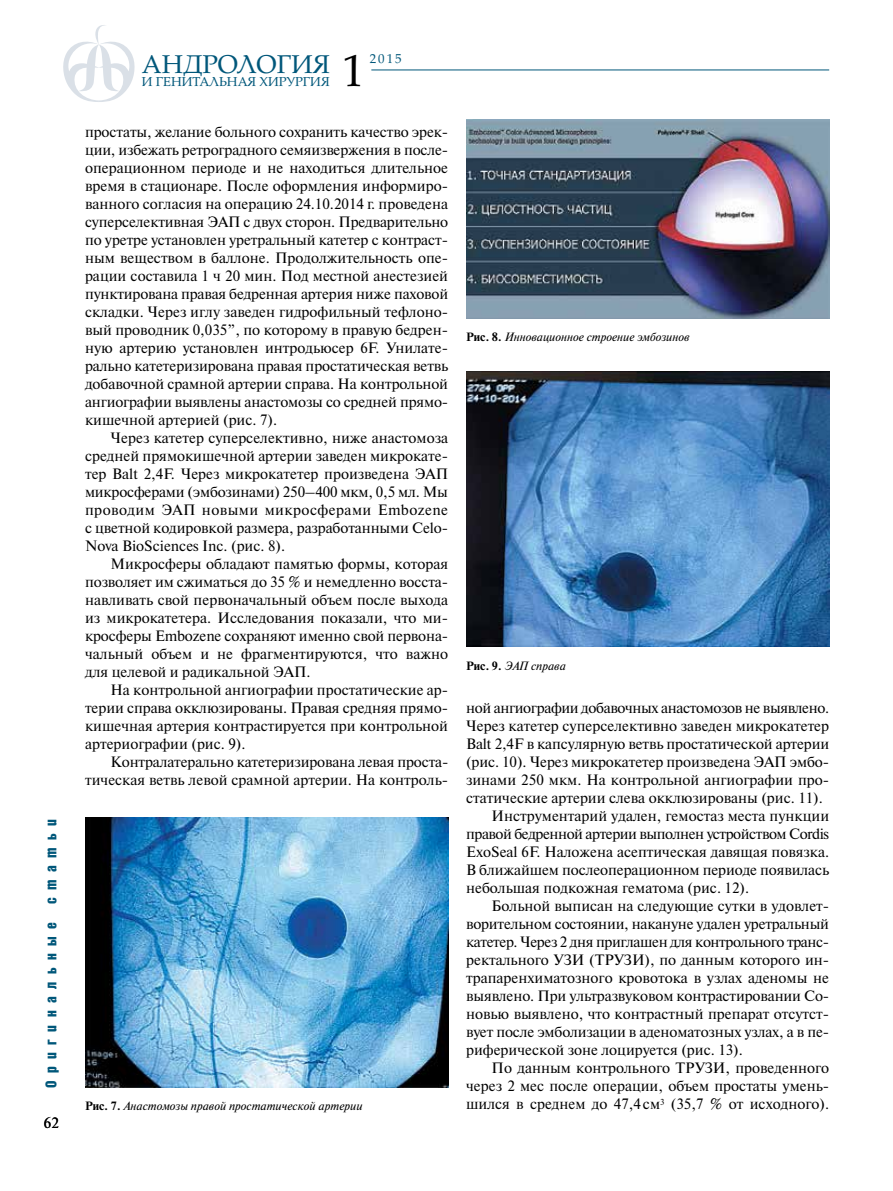
<style>
.page{position:relative;width:893px;height:1191px;background:#fff}
.page>*{position:absolute;margin:0;border:0;box-sizing:border-box;transform-origin:0 0}
.t1{font:45.45px "AG Palatial";color:#000}
.t2{font:25.65px "AG Palatial";color:#00577a}
.t3{font:15px/18px "Newton C";color:#000}
.t4{font:15px "Newton C";letter-spacing:-.025em;color:#000}
.t5{font:15px "Newton C";letter-spacing:-.03em;color:#000}
.t6{font:15px "Bastion Kontrast Alt C";letter-spacing:.5em;color:#00577a}
.t7{font:12.9px "AG Palatial";color:#00577a}
.t8{font:italic 12px "Newton C";color:#000}
.s1{font-weight:700;font-style:normal}
</style>
<div class="page">
<svg style="left:63px;top:25px;width:72px;height:77px"></svg>
<hr style="left:371px;top:70px;width:458px;height:1px;background:#00577a">
<img style="left:85px;top:817px;width:363px;height:270px">
<img style="left:466px;top:119px;width:363px;height:199px">
<img style="left:466px;top:372px;width:363px;height:274px">
<p class="t6" style="left:44px;top:1088px;width:271px;rotate:-90deg">Оригинальные статьи</p>
<p class="t3" style="left:44px;top:1114px;width:17px">62</p>
<h2 class="t2" style="left:142px;top:49px;width:190px">АНДРОЛОГИЯ</h2>
<p class="t7" style="left:142px;top:74px;width:189px">И ГЕНИТАЛЬНАЯ ХИРУРГИЯ</p>
<h1 class="t1" style="left:342px;top:44px;width:24px">1</h1>
<p class="t7" style="left:370px;top:51px;width:33px">2015</p>
<p class="t3" style="left:85px;top:123px;width:365px">простаты, желание больного сохранить качество эрек&shy;ции, избежать ретроградного семяизвержения в после&shy;операционном периоде и не находиться длительное время в стационаре. После оформления информиро&shy;ванного согласия на операцию 24.10.2014 г. проведена суперселективная ЭАП с двух сторон. Предварительно по уретре установлен уретральный катетер с контраст&shy;ным веществом в баллоне. Продолжительность опе&shy;рации составила 1 ч 20 мин. Под местной анестезией пунктирована правая бедренная артерия ниже паховой складки. Через иглу заведен гидрофильный тефлоно&shy;вый проводник 0,035”, по которому в правую бедрен&shy;ную артерию установлен интродьюсер 6F. Унилате&shy;рально катетеризирована правая простатическая ветвь добавочной срамной артерии справа. На контрольной ангиографии выявлены анастомозы со средней прямо&shy;кишечной артерией (рис. 7).</p>
<p class="t3" style="left:85px;top:429px;width:365px;text-indent:26px">Через катетер суперселективно, ниже анастомоза средней прямокишечной артерии заведен микрокате&shy;тер Balt 2,4F. Через микрокатетер произведена ЭАП микросферами (эмбозинами) 250–400 мкм, 0,5 мл. Мы проводим ЭАП новыми микросферами Embozene с цветной кодировкой размера, разработанными Celo-Nova BioSciences Inc. (рис. 8).</p>
<p class="t3" style="left:85px;top:555px;width:365px;text-align:justify;text-indent:26px">Микросферы обладают памятью формы, которая позволяет им сжиматься до 35 % и немедленно восста&shy;навливать свой первоначальный объем после выхода из микрокатетера. Исследования показали, что ми&shy;кросферы Embozene сохраняют именно свой первона&shy;чальный объем и не фрагментируются, что важно для целевой и радикальной ЭАП.</p>
<p class="t3" style="left:85px;top:681px;width:365px;text-align:justify;text-indent:26px">На контрольной ангиографии простатические ар&shy;терии справа окклюзированы. Правая средняя прямо&shy;кишечная артерия контрастируется при контрольной артериографии (рис. 9).</p>
<p class="t3" style="left:85px;top:753px;width:365px;text-align:right">Контралатерально катетеризирована левая проста&shy;тическая ветвь левой срамной артерии. На контроль-</p>
<p class="t8" style="left:85px;top:1099px;width:279px"><span class="s1">Рис. 7.</span> Анастомозы правой простатической артерии</p>
<p class="t8" style="left:466px;top:331px;width:225px"><span class="s1">Рис. 8.</span> Инновационное строение эмбозинов</p>
<p class="t8" style="left:466px;top:659px;width:101px"><span class="s1">Рис. 9.</span> ЭАП справа</p>
<p class="t4" style="left:466px;top:700px;width:365px">ной ангиографии добавочных анастомозов не выявлено.</p>
<p class="t3" style="left:466px;top:717px;width:365px">Через катетер суперселективно заведен микрокатетер</p>
<p class="t3" style="left:466px;top:735px;width:365px">Balt 2,4F в капсулярную ветвь простатической артерии</p>
<p class="t3" style="left:466px;top:753px;width:364px">(рис. 10). Через микрокатетер произведена ЭАП эмбо-</p>
<p class="t3" style="left:466px;top:771px;width:365px">зинами 250 мкм. На контрольной ангиографии про-</p>
<p class="t3" style="left:466px;top:789px;width:358px">статические артерии слева окклюзированы (рис. 11).</p>
<p class="t3" style="left:492px;top:807px;width:339px">Инструментарий удален, гемостаз места пункции</p>
<p class="t5" style="left:466px;top:826px;width:364px">правой бедренной артерии выполнен устройством Cordis</p>
<p class="t3" style="left:466px;top:843px;width:365px">ExoSeal 6F. Наложена асептическая давящая повязка.</p>
<p class="t3" style="left:466px;top:861px;width:365px">В ближайшем послеоперационном периоде появилась</p>
<p class="t3" style="left:466px;top:879px;width:285px">небольшая подкожная гематома (рис. 12).</p>
<p class="t3" style="left:492px;top:897px;width:339px">Больной выписан на следующие сутки в удовлет-</p>
<p class="t3" style="left:466px;top:915px;width:364px">ворительном состоянии, накануне удален уретральный</p>
<p class="t4" style="left:466px;top:934px;width:362px">катетер. Через 2 дня приглашен для контрольного транс-</p>
<p class="t3" style="left:466px;top:951px;width:365px">ректального УЗИ (ТРУЗИ), по данным которого ин-</p>
<p class="t3" style="left:466px;top:969px;width:365px">трапаренхиматозного кровотока в узлах аденомы не</p>
<p class="t3" style="left:466px;top:987px;width:365px">выявлено. При ультразвуковом контрастировании Со-</p>
<p class="t3" style="left:466px;top:1005px;width:365px">новью выявлено, что контрастный препарат отсутст-</p>
<p class="t3" style="left:466px;top:1023px;width:365px">вует после эмболизации в аденоматозных узлах, а в пе-</p>
<p class="t3" style="left:466px;top:1041px;width:278px">риферической зоне лоцируется (рис. 13).</p>
<p class="t3" style="left:492px;top:1059px;width:339px">По данным контрольного ТРУЗИ, проведенного</p>
<p class="t3" style="left:466px;top:1077px;width:365px">через 2 мес после операции, объем простаты умень-</p>
<p class="t3" style="left:466px;top:1095px;width:365px">шился в среднем до 47,4см<sup>3</sup> (35,7 % от исходного).</p>
</div>
